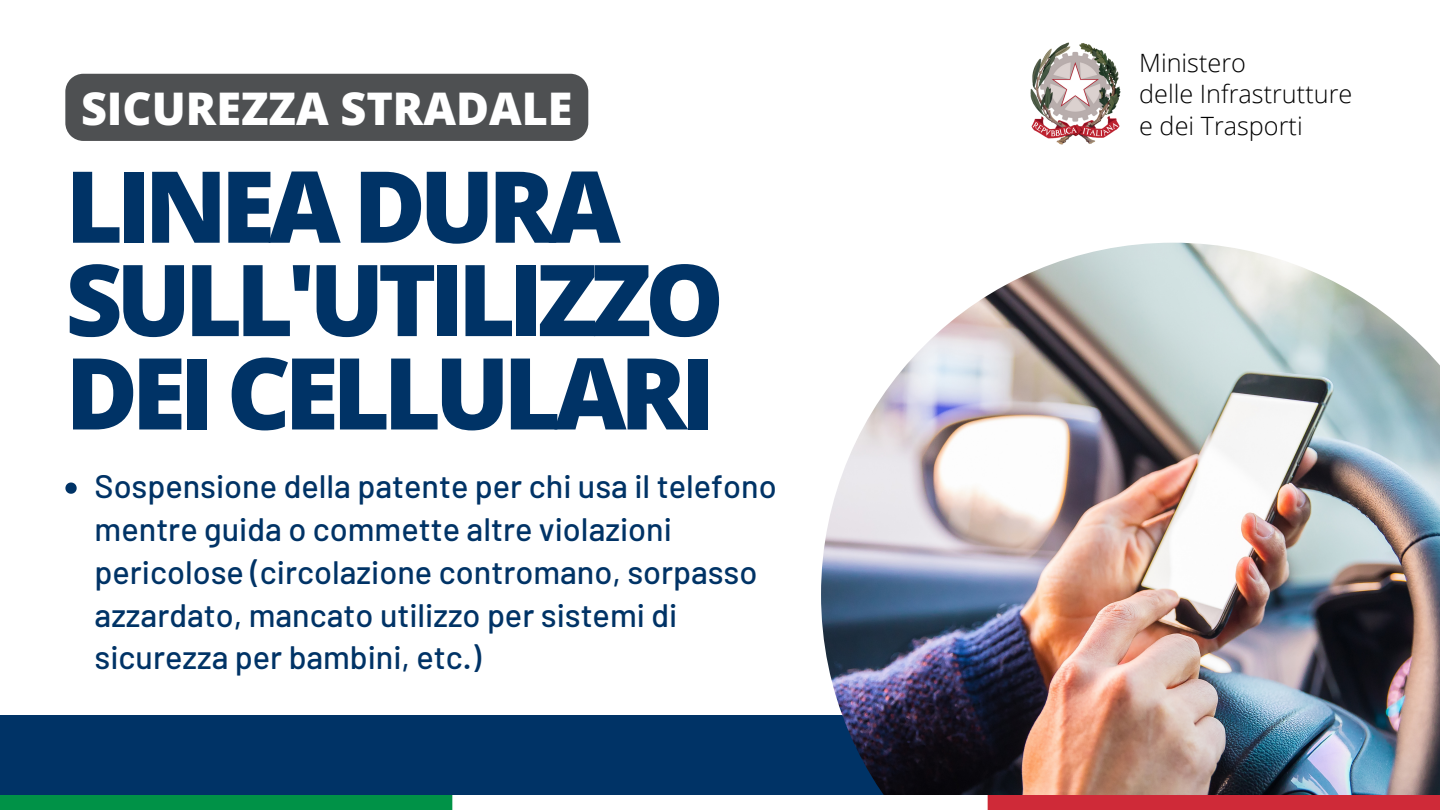
<style>
.page{position:relative;width:1440px;height:810px;background:#fff}
.page>*{position:absolute;margin:0;border:0;box-sizing:border-box;transform-origin:0 0}
.t1{font:800 99.3px/93.3px "Open Sans";letter-spacing:-.065em;color:#036}
.t2{font:800 45px "Open Sans";color:#fff}
.t3{font:500 32.4px/42.8px "Barlow";color:#036}
.t4{font:300 25.2px/31.5px "Open Sans";color:#000}
</style>
<div class="page">
<div style="left:0;top:715px;width:921px;height:95px;background:#036"></div>
<img style="left:1030px;top:43px;width:90px;height:102px">
<img style="left:821px;top:243px;width:619px;height:553px">
<img style="left:0;top:796px;width:1440px;height:14px">
<div style="left:65px;top:74px;width:523px;height:67px;background:#4e5052"></div>
<svg style="left:65px;top:483px;width:12px;height:11px"></svg>
<h2 class="t2" style="left:81px;top:77px;width:493px">SICUREZZA STRADALE</h2>
<h1 class="t1" style="left:65px;top:158px;width:660px">LINEA DURA<br>SULL'UTILIZZO<br>DEI CELLULARI</h1>
<p class="t3" style="left:95px;top:464px;width:684px">Sospensione della patente per chi usa il telefono mentre guida o commette altre violazioni pericolose (circolazione contromano, sorpasso azzardato, mancato utilizzo per sistemi di sicurezza per bambini, etc.)</p>
<p class="t4" style="left:1139px;top:46px;width:215px">Ministero<br>delle Infrastrutture e dei Trasporti</p>
</div>
